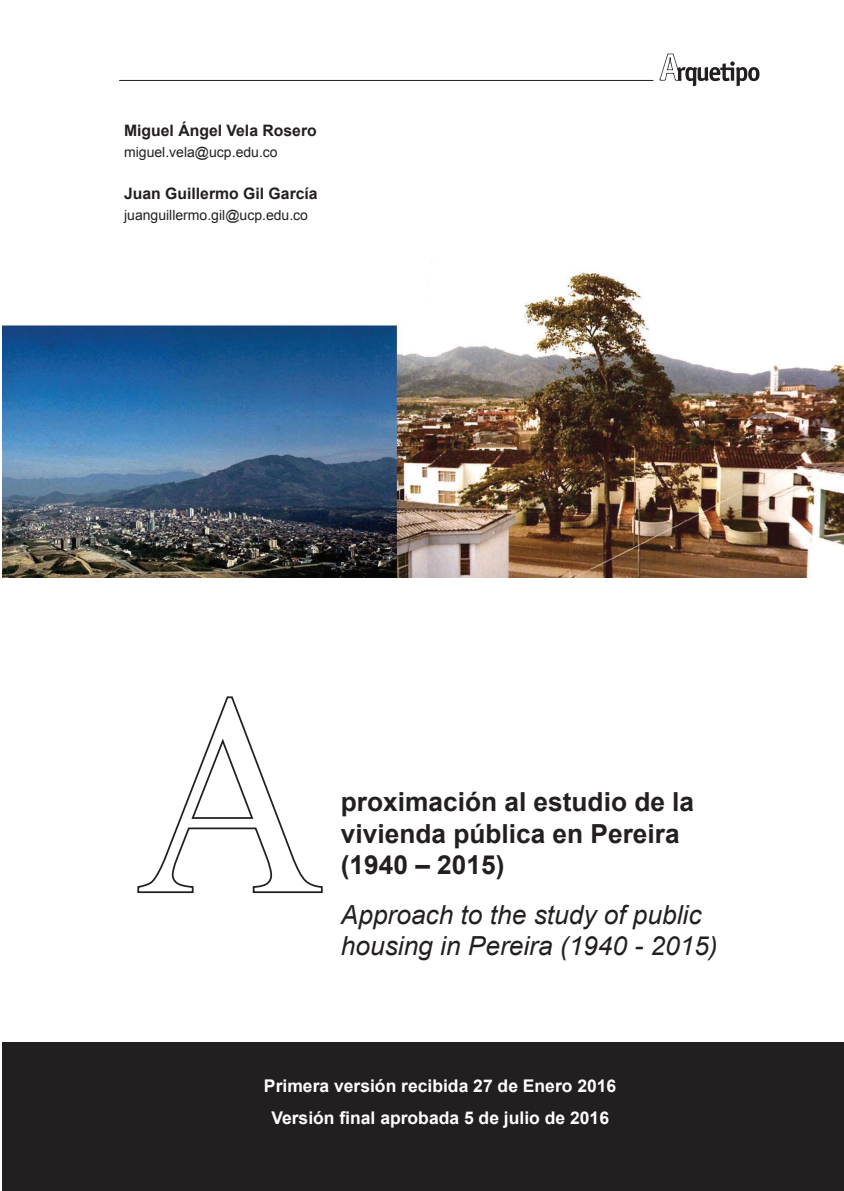
<style>
.page{position:relative;width:844px;height:1191px;background:#fff}
.page>*{position:absolute;margin:0;border:0;box-sizing:border-box;transform-origin:0 0}
.t1{font:700 26.25px/31.5px "Arial";color:#231f20}
.t2{font:italic 26.25px/31.5px "Arial";color:#231f20}
.t3{font:700 17.5px/31.5px "Arial";color:#fff;text-align:center}
.t4{font:700 15.75px "Arial";color:#231f20}
.t5{font:14px "Arial";color:#231f20}
</style>
<div class="page">
<hr style="left:119px;top:80px;width:534px;height:1px;background:#231f20">
<svg style="left:659px;top:54px;width:100px;height:32px"></svg>
<img style="left:2px;top:272px;width:841px;height:306px">
<div style="left:2px;top:1042px;width:841px;height:149px;background:#231f20"></div>
<svg style="left:137px;top:696px;width:186px;height:198px"></svg>
<p class="t4" style="left:124px;top:119px;width:194px">Miguel Ángel Vela Rosero</p>
<p class="t5" style="left:124px;top:142px;width:155px">miguel.vela@ucp.edu.co</p>
<p class="t4" style="left:124px;top:182px;width:195px">Juan Guillermo Gil García</p>
<p class="t5" style="left:124px;top:205px;width:185px">juanguillermo.gil@ucp.edu.co</p>
<h1 class="t1" style="left:341px;top:787px;width:355px">proximación al estudio de la vivienda pública en Pereira (1940 – 2015)</h1>
<h1 class="t2" style="left:341px;top:899px;width:378px">Approach to the study of public housing in Pereira (1940 - 2015)</h1>
<p class="t3" style="left:264px;top:1070px;width:354px">Primera versión recibida 27 de Enero 2016<br>Versión final aprobada 5 de julio de 2016</p>
</div>
